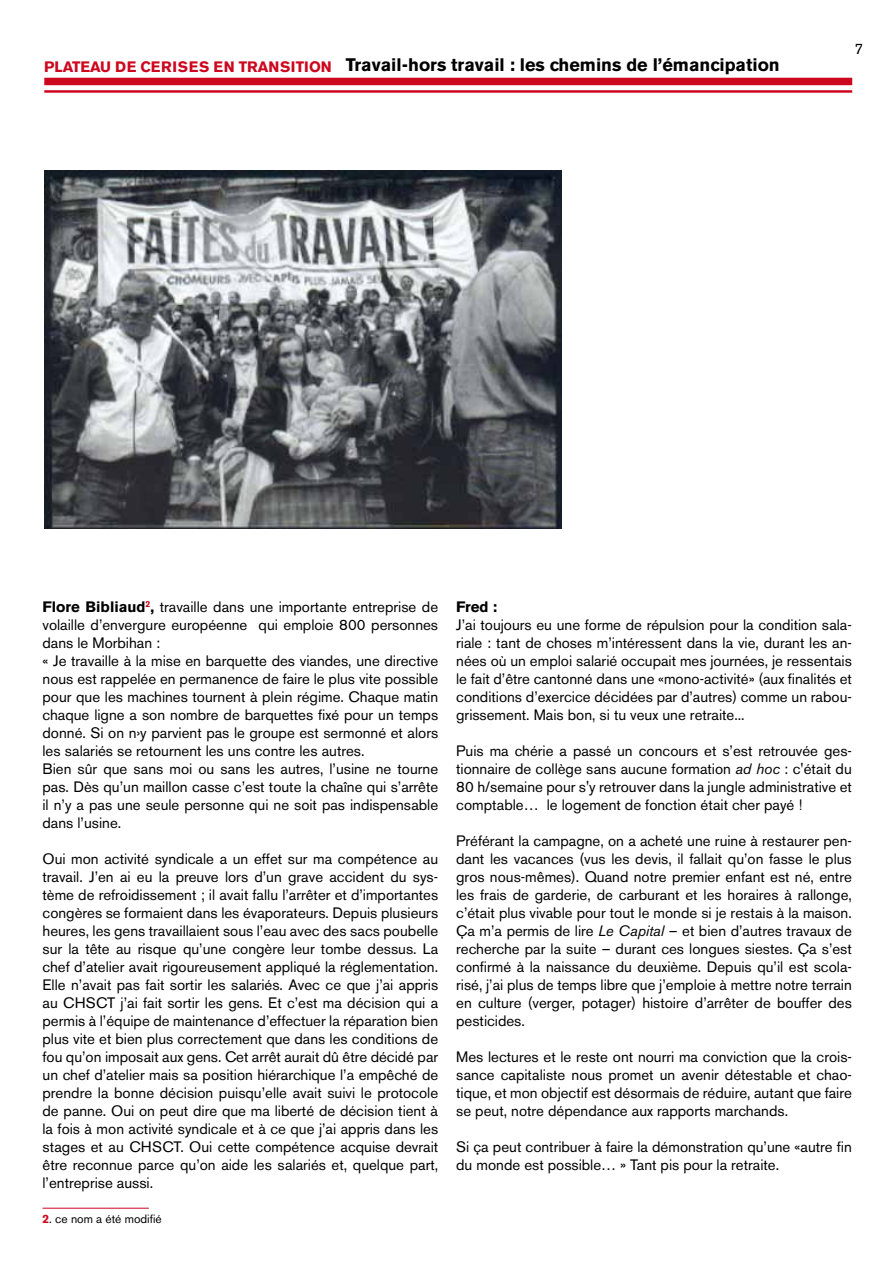
<style>
.page{position:relative;width:893px;height:1263px;background:#fff}
.page>*{position:absolute;margin:0;border:0;box-sizing:border-box;transform-origin:0 0}
.t1{font:700 18px "Akzidenz Grotesk BE";color:#000}
.t2{font:15px/18px "Akzidenz Grotesk BE";color:#000;text-align:justify}
.t3{font:700 15px "Akzidenz Grotesk BE";color:#000}
.t4{font:12px "Akzidenz Grotesk BE";color:#000}
.s1{font-size:15px;color:#cd071e}
.s2{font-weight:700}
.s3{font-weight:700;color:#cd071e}
.s4{font-style:italic}
</style>
<div class="page">
<div style="left:44px;top:78px;width:808px;height:7px;background:#cd071e"></div>
<hr style="left:44px;top:90px;width:808px;height:3px;background:#cd071e">
<hr style="left:43px;top:1208px;width:106px;height:1px;background:#cd071e">
<img style="left:44px;top:171px;width:518px;height:358px">
<p class="t1" style="left:44px;top:55px;width:737px"><span class="s1">PLATEAU DE CERISES EN TRANSITION</span> Travail-hors travail : les chemins de l’émancipation</p>
<p class="t2" style="left:854px;top:40px;width:10px">7</p>
<p class="t2" style="left:43px;top:598px;width:397px;text-align:left"><span class="s2">Flore Bibliaud</span><sup>2</sup><span class="s2">,</span> travaille dans une importante entreprise de volaille d’envergure européenne qui emploie 800 personnes dans le Morbihan :<br>« Je travaille à la mise en barquette des viandes, une directive nous est rappelée en permanence de faire le plus vite possible pour que les machines tournent à plein régime. Chaque matin chaque ligne a son nombre de barquettes fixé pour un temps donné. Si on n›y parvient pas le groupe est sermonné et alors les salariés se retournent les uns contre les autres.<br>Bien sûr que sans moi ou sans les autres, l’usine ne tourne pas. Dès qu’un maillon casse c’est toute la chaîne qui s’arrête il n’y a pas une seule personne qui ne soit pas indispensable dans l’usine.</p>
<p class="t2" style="left:43px;top:850px;width:397px">Oui mon activité syndicale a un effet sur ma compétence au travail. J’en ai eu la preuve lors d’un grave accident du sys&shy;tème de refroidissement ; il avait fallu l’arrêter et d’importantes congères se formaient dans les évaporateurs. Depuis plusieurs heures, les gens travaillaient sous l’eau avec des sacs poubelle sur la tête au risque qu’une congère leur tombe dessus. La chef d’atelier avait rigoureusement appliqué la réglementation.<br>Elle n’avait pas fait sortir les salariés. Avec ce que j’ai appris au CHSCT j’ai fait sortir les gens. Et c’est ma décision qui a permis à l’équipe de maintenance d’effectuer la réparation bien plus vite et bien plus correctement que dans les conditions de fou qu’on imposait aux gens. Cet arrêt aurait dû être décidé par un chef d’atelier mais sa position hiérarchique l’a empêché de prendre la bonne décision puisqu’elle avait suivi le protocole de panne. Oui on peut dire que ma liberté de décision tient à la fois à mon activité syndicale et à ce que j’ai appris dans les stages et au CHSCT. Oui cette compétence acquise devrait être reconnue parce qu’on aide les salariés et, quelque part, l’entreprise aussi.</p>
<p class="t4" style="left:43px;top:1211px;width:121px"><span class="s3">2</span>. ce nom a été modifié</p>
<p class="t3" style="left:456px;top:598px;width:42px">Fred :</p>
<p class="t2" style="left:456px;top:616px;width:397px">J’ai toujours eu une forme de répulsion pour la condition sala&shy;riale : tant de choses m’intéressent dans la vie, durant les an&shy;nées où un emploi salarié occupait mes journées, je ressentais le fait d’être cantonné dans une «mono-activité» (aux finalités et conditions d’exercice décidées par d’autres) comme un rabou&shy;grissement. Mais bon, si tu veux une retraite...</p>
<p class="t2" style="left:456px;top:742px;width:397px">Puis ma chérie a passé un concours et s’est retrouvée ges&shy;tionnaire de collège sans aucune formation <span class="s4">ad hoc</span> : c'était du 80 h/semaine pour s'y retrouver dans la jungle administrative et comptable… le logement de fonction était cher payé !</p>
<p class="t2" style="left:456px;top:832px;width:397px">Préférant la campagne, on a acheté une ruine à restaurer pen&shy;dant les vacances (vus les devis, il fallait qu’on fasse le plus gros nous-mêmes). Quand notre premier enfant est né, entre les frais de garderie, de carburant et les horaires à rallonge, c’était plus vivable pour tout le monde si je restais à la maison.<br>Ça m’a permis de lire <span class="s4">Le Capital</span> – et bien d’autres travaux de recherche par la suite – durant ces longues siestes. Ça s’est confirmé à la naissance du deuxième. Depuis qu’il est scola&shy;risé, j’ai plus de temps libre que j’emploie à mettre notre terrain en culture (verger, potager) histoire d’arrêter de bouffer des pesticides.</p>
<p class="t2" style="left:456px;top:1048px;width:397px">Mes lectures et le reste ont nourri ma conviction que la crois&shy;sance capitaliste nous promet un avenir détestable et chao&shy;tique, et mon objectif est désormais de réduire, autant que faire se peut, notre dépendance aux rapports marchands.</p>
<p class="t2" style="left:456px;top:1138px;width:397px">Si ça peut contribuer à faire la démonstration qu’une «autre fin du monde est possible… » Tant pis pour la retraite.</p>
</div>
